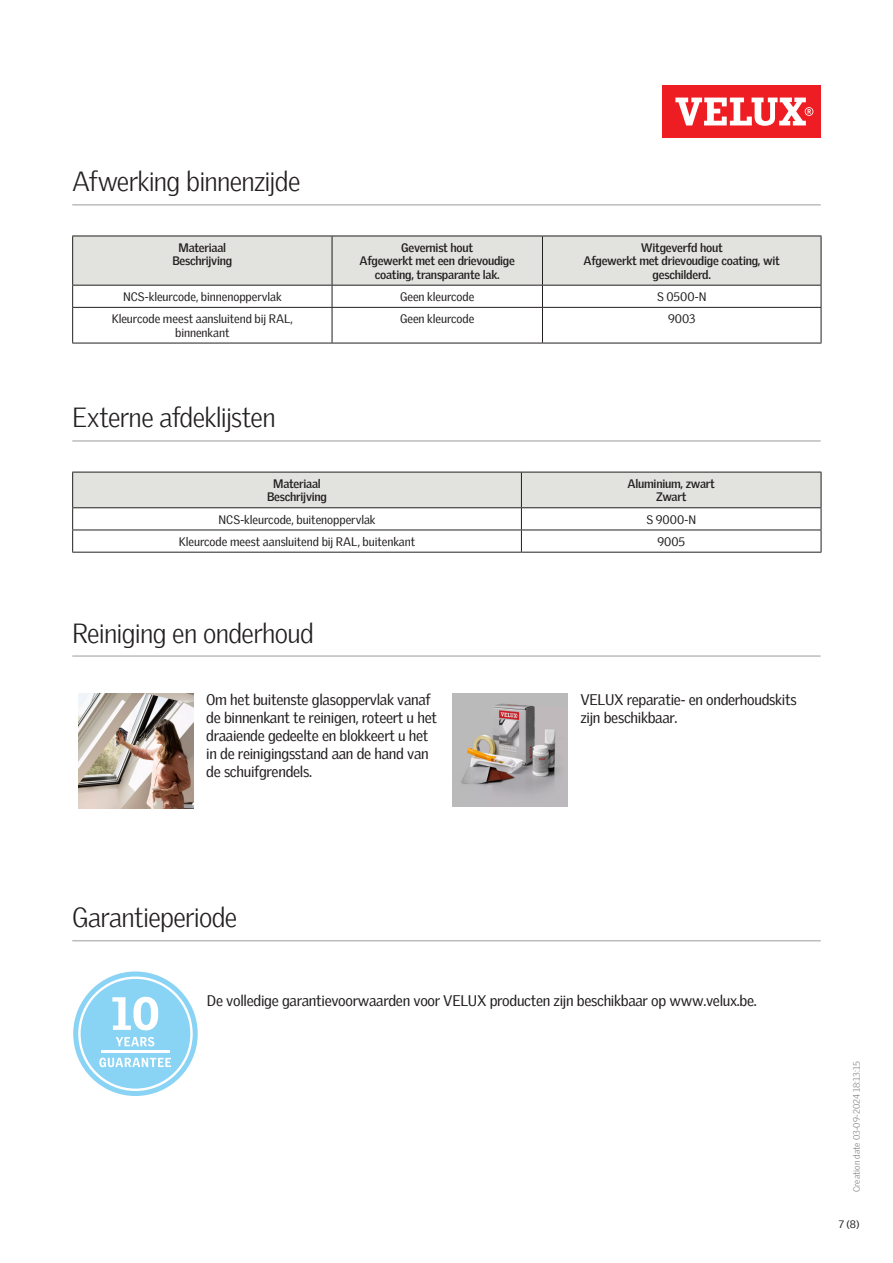
<style>
.page{position:relative;width:893px;height:1263px;background:#fff}
.page>*{position:absolute;margin:0;border:0;box-sizing:border-box;transform-origin:0 0}
.Headline_With_Line_B{font:300 27px "Velux Gothic";letter-spacing:-.025em;color:#231f20}
.Body_Regular{font:15px/18px "Velux Gothic";letter-spacing:-.02em;color:#231f20}
.TableText{font:12px/13.5px "Velux Gothic";letter-spacing:-.005em;color:#231f20;text-align:center}
.TableHeader{font:700 12px/13.5px "Velux Gothic";letter-spacing:-.02em;color:#231f20;text-align:center}
.t1{font:10.5px "Velux Gothic";color:#231f20}
.t2{font:300 9px "Velux Gothic";color:#7c7e81}
</style>
<div class="page">
<div style="left:662px;top:85px;width:159px;height:53px;background:#ee1d23"></div>
<svg style="left:675px;top:98px;width:138px;height:28px"></svg>
<hr style="left:72px;top:204px;width:749px;height:2px;background:#bcbdbb">
<hr style="left:72px;top:440px;width:749px;height:2px;background:#bcbdbb">
<hr style="left:72px;top:655px;width:749px;height:2px;background:#bcbdbb">
<svg style="left:72px;top:236px;width:750px;height:71px"></svg>
<hr style="left:72px;top:307px;width:260px;height:1px;background:#231f20">
<hr style="left:72px;top:308px;width:1px;height:35px;background:#231f20">
<hr style="left:72px;top:343px;width:260px;height:1px;background:#231f20">
<hr style="left:332px;top:307px;width:210px;height:1px;background:#231f20">
<hr style="left:332px;top:308px;width:1px;height:35px;background:#231f20">
<hr style="left:332px;top:343px;width:210px;height:1px;background:#231f20">
<hr style="left:542px;top:307px;width:279px;height:1px;background:#231f20">
<hr style="left:542px;top:308px;width:1px;height:35px;background:#231f20">
<hr style="left:821px;top:308px;width:1px;height:35px;background:#231f20">
<hr style="left:542px;top:343px;width:279px;height:1px;background:#231f20">
<hr style="left:72px;top:552px;width:449px;height:1px;background:#231f20">
<svg style="left:72px;top:472px;width:750px;height:80px"></svg>
<hr style="left:521px;top:552px;width:300px;height:1px;background:#231f20">
<img style="left:79px;top:693px;width:114px;height:115px">
<img style="left:453px;top:693px;width:115px;height:113px">
<hr style="left:72px;top:940px;width:749px;height:1px;background:#bcbdbb">
<svg style="left:73px;top:971px;width:125px;height:125px"></svg>
<p class="Headline_With_Line_B" style="left:72px;top:161px;width:230px">Afwerking binnenzijde</p>
<p class="TableHeader" style="left:172px;top:240px;width:61px">Materiaal<br>Beschrijving</p>
<p class="TableHeader" style="left:360px;top:240px;width:157px">Gevernist hout<br>Afgewerkt met een drievoudige coating, transparante lak.</p>
<p class="TableHeader" style="left:584px;top:240px;width:198px">Witgeverfd hout<br>Afgewerkt met drievoudige coating, wit geschilderd.</p>
<p class="TableText" style="left:123px;top:289px;width:160px">NCS-kleurcode, binnenoppervlak</p>
<p class="TableText" style="left:400px;top:289px;width:76px">Geen kleurcode</p>
<p class="TableText" style="left:657px;top:289px;width:51px">S 0500-N</p>
<p class="TableText" style="left:112px;top:311px;width:183px">Kleurcode meest aansluitend bij RAL, binnenkant</p>
<p class="TableText" style="left:400px;top:311px;width:76px">Geen kleurcode</p>
<p class="TableText" style="left:668px;top:311px;width:29px">9003</p>
<p class="Headline_With_Line_B" style="left:72px;top:397px;width:205px">Externe afdeklijsten</p>
<p class="TableHeader" style="left:267px;top:476px;width:61px">Materiaal<br>Beschrijving</p>
<p class="TableHeader" style="left:628px;top:476px;width:89px">Aluminium, zwart<br>Zwart</p>
<p class="TableText" style="left:219px;top:511px;width:158px">NCS-kleurcode, buitenoppervlak</p>
<p class="TableText" style="left:646px;top:511px;width:51px">S 9000-N</p>
<p class="TableText" style="left:179px;top:534px;width:238px">Kleurcode meest aansluitend bij RAL, buitenkant</p>
<p class="TableText" style="left:657px;top:534px;width:29px">9005</p>
<p class="Headline_With_Line_B" style="left:72px;top:612px;width:243px">Reiniging en onderhoud</p>
<p class="Body_Regular" style="left:206px;top:689px;width:232px">Om het buitenste glasoppervlak vanaf de binnenkant te reinigen, roteert u het draaiende gedeelte en blokkeert u het in de reinigingsstand aan de hand van de schuifgrendels.</p>
<p class="Body_Regular" style="left:580px;top:689px;width:218px">VELUX reparatie- en onderhoudskits zijn beschikbaar.</p>
<p class="Headline_With_Line_B" style="left:72px;top:897px;width:167px">Garantieperiode</p>
<p class="Body_Regular" style="left:207px;top:990px;width:551px">De volledige garantievoorwaarden voor VELUX producten zijn beschikbaar op www.velux.be.</p>
<p class="t2" style="left:850px;top:1192px;width:132px;rotate:-90deg">Creation date 03-09-2024 18:13:15</p>
<p class="t1" style="left:839px;top:1216px;width:22px">7 (8)</p>
</div>
